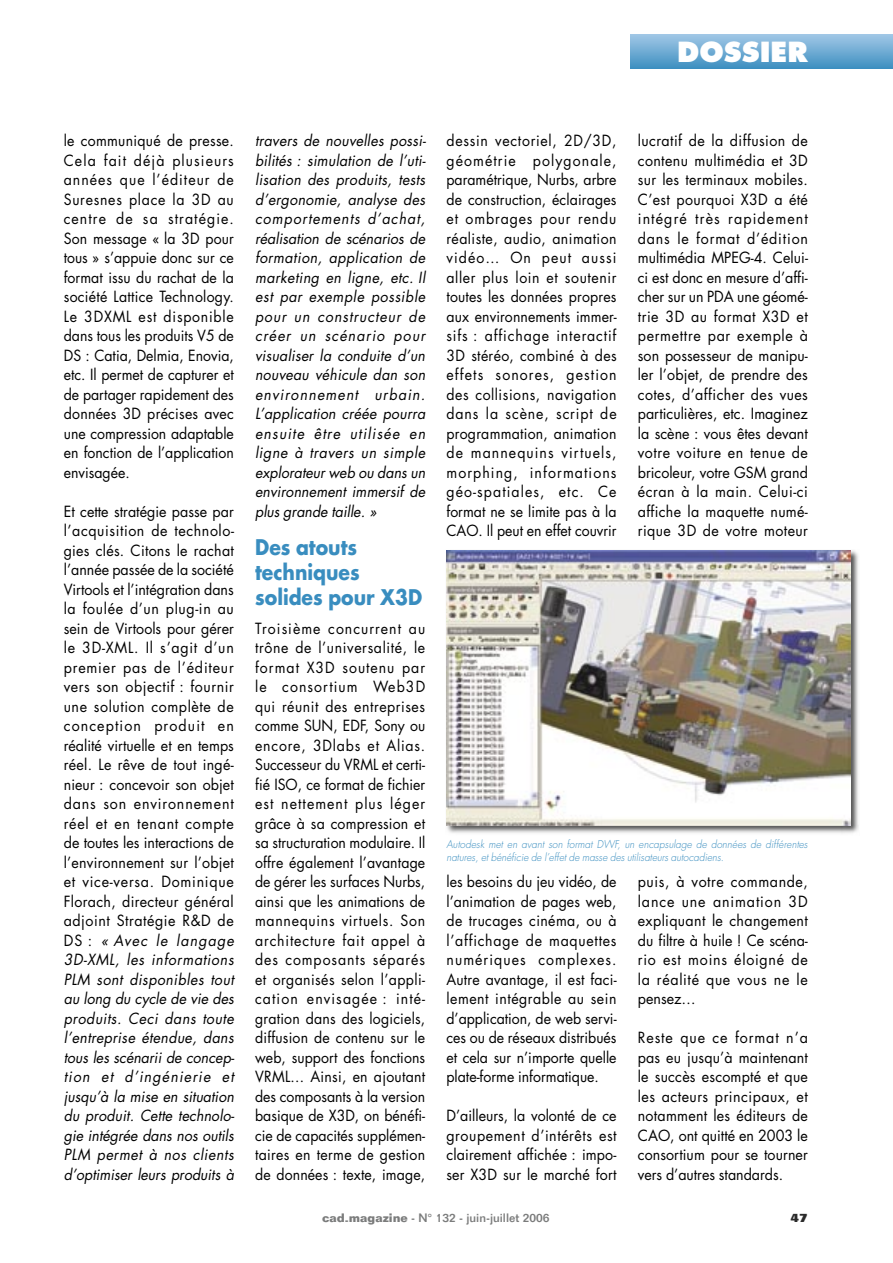
<style>
.page{position:relative;width:893px;height:1263px;background:#fff}
.page>*{position:absolute;margin:0;border:0;box-sizing:border-box;transform-origin:0 0}
.t1{font:800 27px "Futura";color:#fff}
.t2{font:700 21px/25.2px "Futura";color:#398dbf;scale:.9 1}
.t3{font:15px/19.5px "Futura";letter-spacing:.01em;color:#000;text-align:justify;scale:.94 1}
.t4{font:15px/19.5px "Futura";letter-spacing:.01em;color:#000;text-align:justify;scale:.95 1}
.t5{font:italic 15px/19.5px "Futura";letter-spacing:.005em;color:#000;text-align:justify;scale:.95 1}
.t6{font:500 12px "Folio";color:#7b7c7c}
.t7{font:800 12px "Folio";color:#2a2a2a}
.t8{font:italic 300 10.5px/12.6px "Futura";letter-spacing:.005em;color:#398dbf;scale:.95 1}
.s1{font-style:italic}
.s2{font-weight:700}
</style>
<div class="page">
<svg style="left:631px;top:34px;width:262px;height:35px;background:#6fabd3"></svg>
<img style="left:446px;top:550px;width:413px;height:284px">
<img style="left:446px;top:551px;width:404px;height:275px">
<h1 class="t1" style="left:677px;top:35px;width:132px">DOSSIER</h1>
<p class="t3" style="left:64px;top:131px;width:182px">le communiqué de presse.<br>Cela fait déjà plusieurs années que l’éditeur de Suresnes place la 3D au centre de sa stratégie.<br>Son message « la 3D pour tous » s’appuie donc sur ce format issu du rachat de la société Lattice Technology.<br>Le 3DXML est disponible dans tous les produits V5 de DS : Catia, Delmia, Enovia, etc. Il permet de capturer et de partager rapidement des données 3D précises avec une compression adaptable en fonction de l’application envisagée.</p>
<p class="t4" style="left:64px;top:501px;width:181px">Et cette stratégie passe par l’acquisition de technolo&shy;gies clés. Citons le rachat l’année passée de la société Virtools et l’intégration dans la foulée d’un plug-in au sein de Virtools pour gérer le 3D-XML. Il s’agit d’un premier pas de l’éditeur vers son objectif : fournir une solution complète de conception produit en réalité virtuelle et en temps réel. Le rêve de tout ingé&shy;nieur : concevoir son objet dans son environnement réel et en tenant compte de toutes les interactions de l’environnement sur l’objet et vice-versa. Dominique Florach, directeur général adjoint Stratégie R&amp;D de DS : <span class="s1">« Avec le langage 3D-XML, les informations PLM sont disponibles tout au long du cycle de vie des produits. Ceci dans toute l’entreprise étendue, dans tous les scénarii de concep&shy;tion et d’ingénierie et jusqu’à la mise en situation du produit. Cette technolo&shy;gie intégrée dans nos outils PLM permet à nos clients d’optimiser leurs produits à</span></p>
<p class="t5" style="left:255px;top:131px;width:181px">travers de nouvelles possi&shy;bilités : simulation de l’uti&shy;lisation des produits, tests d’ergonomie, analyse des comportements d’achat, réalisation de scénarios de formation, application de marketing en ligne, etc. Il est par exemple possible pour un constructeur de créer un scénario pour visualiser la conduite d’un nouveau véhicule dan son environnement urbain.<br>L’application créée pourra ensuite être utilisée en ligne à travers un simple explorateur web ou dans un environnement immersif de plus grande taille. »</p>
<h2 class="t2" style="left:255px;top:534px;width:187px">Des atouts techniques solides pour X3D</h2>
<p class="t3" style="left:255px;top:618px;width:183px">Troisième concurrent au trône de l’universalité, le format X3D soutenu par le consortium Web3D qui réunit des entreprises comme SUN, EDF, Sony ou encore, 3Dlabs et Alias.<br>Successeur du VRML et certi&shy;fié ISO, ce format de fichier est nettement plus léger grâce à sa compression et sa structuration modulaire. Il offre également l’avantage de gérer les surfaces Nurbs, ainsi que les animations de mannequins virtuels. Son architecture fait appel à des composants séparés et organisés selon l’appli&shy;cation envisagée : inté&shy;gration dans des logiciels, diffusion de contenu sur le web, support des fonctions VRML... Ainsi, en ajoutant des composants à la version basique de X3D, on bénéfi&shy;cie de capacités supplémen&shy;taires en terme de gestion de données : texte, image,</p>
<p class="t3" style="left:446px;top:131px;width:183px">dessin vectoriel, 2D/3D, géométrie polygonale, paramétrique, Nurbs, arbre de construction, éclairages et ombrages pour rendu réaliste, audio, animation vidéo… On peut aussi aller plus loin et soutenir toutes les données propres aux environnements immer&shy;sifs : affichage interactif 3D stéréo, combiné à des effets sonores, gestion des collisions, navigation dans la scène, script de programmation, animation de mannequins virtuels, morphing, informations géo-spatiales, etc. Ce format ne se limite pas à la CAO. Il peut en effet couvrir</p>
<p class="t4" style="left:638px;top:131px;width:181px">lucratif de la diffusion de contenu multimédia et 3D sur les terminaux mobiles.<br>C’est pourquoi X3D a été intégré très rapidement dans le format d’édition multimédia MPEG-4. Celui&shy;ci est donc en mesure d’affi&shy;cher sur un PDA une géomé&shy;trie 3D au format X3D et permettre par exemple à son possesseur de manipu&shy;ler l’objet, de prendre des cotes, d’afficher des vues particulières, etc. Imaginez la scène : vous êtes devant votre voiture en tenue de bricoleur, votre GSM grand écran à la main. Celui-ci affiche la maquette numé&shy;rique 3D de votre moteur</p>
<p class="t8" style="left:446px;top:838px;width:382px">Autodesk met en avant son format DWF, un encapsulage de données de différentes natures, et bénéficie de l’effet de masse des utilisateurs autocadiens.</p>
<p class="t3" style="left:446px;top:872px;width:183px">les besoins du jeu vidéo, de l’animation de pages web, de trucages cinéma, ou à l’affichage de maquettes numériques complexes.<br>Autre avantage, il est faci&shy;lement intégrable au sein d’application, de web servi&shy;ces ou de réseaux distribués et cela sur n’importe quelle plate-forme informatique.</p>
<p class="t4" style="left:446px;top:1106px;width:181px">D’ailleurs, la volonté de ce groupement d’intérêts est clairement affichée : impo&shy;ser X3D sur le marché fort</p>
<p class="t4" style="left:638px;top:872px;width:181px">puis, à votre commande, lance une animation 3D expliquant le changement du filtre à huile ! Ce scéna&shy;rio est moins éloigné de la réalité que vous ne le pensez…</p>
<p class="t4" style="left:638px;top:1028px;width:181px">Reste que ce format n’a pas eu jusqu’à maintenant le succès escompté et que les acteurs principaux, et notamment les éditeurs de CAO, ont quitté en 2003 le consortium pour se tourner vers d’autres standards.</p>
<p class="t6" style="left:322px;top:1210px;width:229px"><span class="s2">cad-magazine</span> - N° 132 - juin-juillet 2006</p>
<p class="t7" style="left:791px;top:1210px;width:19px">47</p>
</div>
